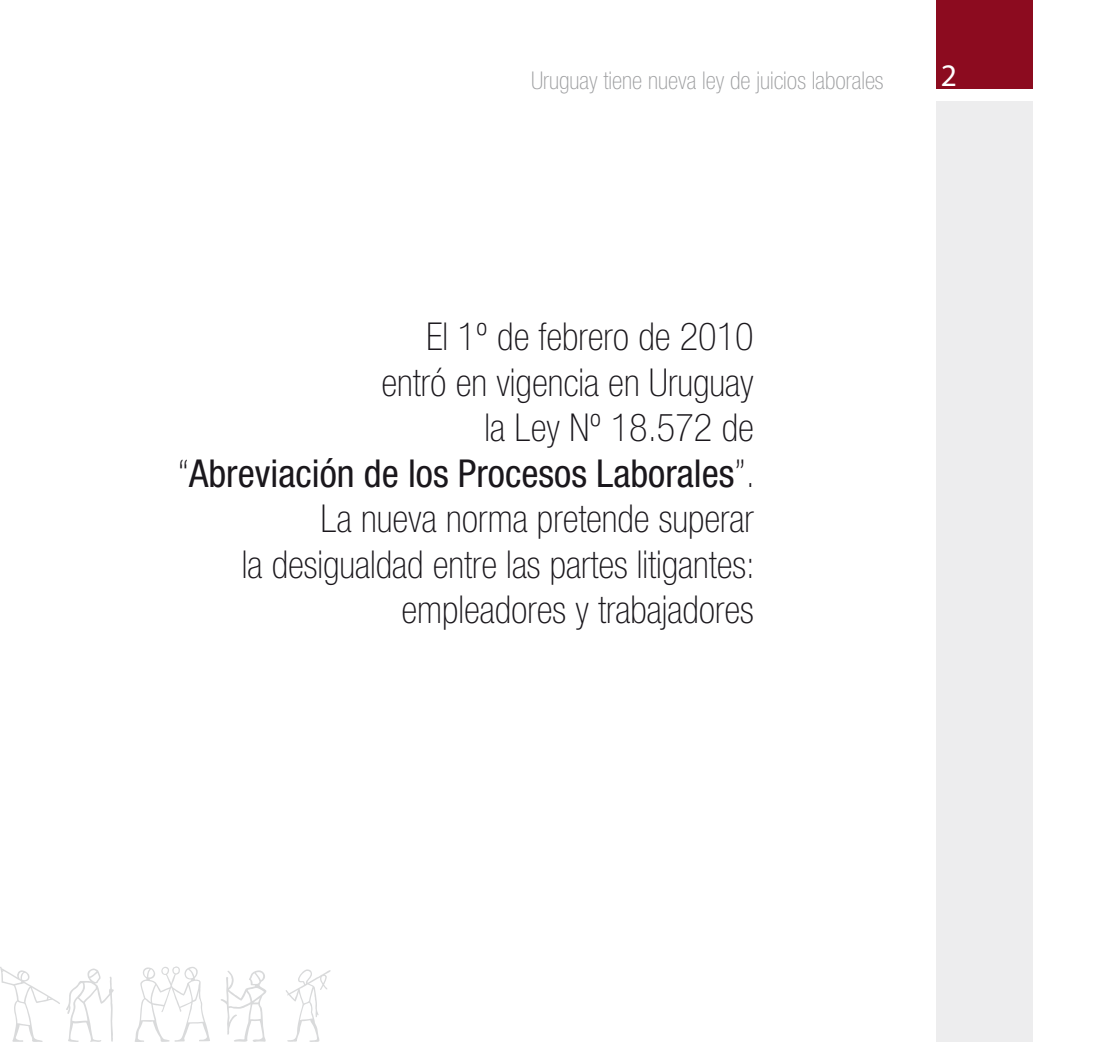
<style>
.page{position:relative;width:1107px;height:1042px;background:#fff}
.page>*{position:absolute;margin:0;border:0;box-sizing:border-box;transform-origin:0 0}
.t1{font:100 condensed 38.5px/45.5px "Helvetica Neue LT Std";color:#1a171c;text-align:right}
.t2{font:31.5px "Myriad Pro";color:#fff}
.t3{font:100 condensed 24.5px "Helvetica Neue LT Std";color:#9d9ea0}
.s1{font-weight:400}
</style>
<div class="page">
<div style="left:936px;top:102px;width:96px;height:940px;background:#ededee"></div>
<div style="left:936px;top:0;width:96px;height:88px;background:#8c0b1f"></div>
<svg style="left:0;top:966px;width:331px;height:76px"></svg>
<p class="t3" style="left:531px;top:67px;width:354px">Uruguay tiene nueva ley de juicios laborales</p>
<p class="t2" style="left:940px;top:56px;width:18px">2</p>
<p class="t1" style="left:178px;top:313px;width:578px">El 1º de febrero de 2010<br>entró en vigencia en Uruguay<br>la Ley Nº 18.572 de<br>“<span class="s1">Abreviación de los Procesos Laborales</span>”.<br>La nueva norma pretende superar<br>la desigualdad entre las partes litigantes: empleadores y trabajadores</p>
</div>
